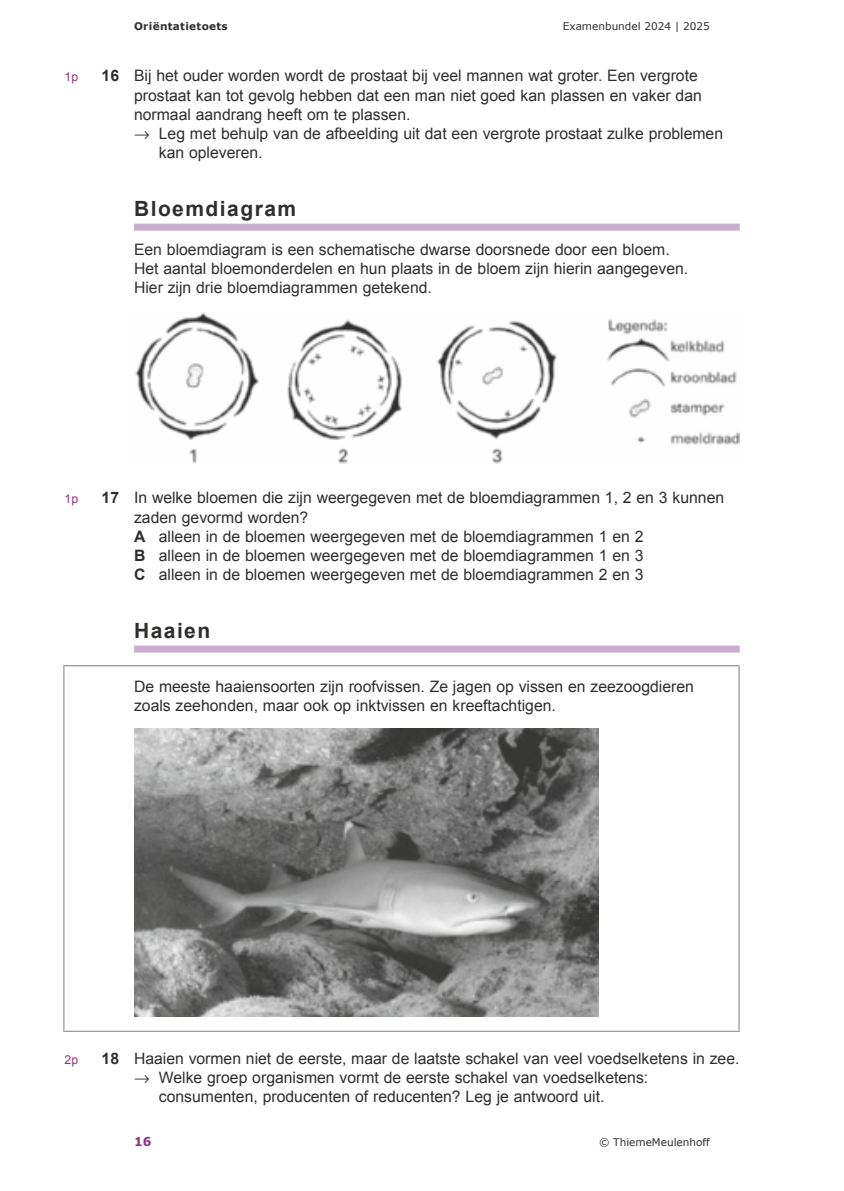
<style>
.page{position:relative;width:844px;height:1191px;background:#fff}
.page>*{position:absolute;margin:0;border:0;box-sizing:border-box;transform-origin:0 0}
.t1{font:700 21px "Arial";letter-spacing:.07em;color:#2e2e2d}
.t2{font:15.75px/19.2px "Arial";color:#2e2e2d}
.t3{font:12.25px "Arial";color:#8d3684}
.t4{font:700 12.25px "Verdana";color:#8d3684}
.t5{font:10.5px "Verdana";color:#2e2e2d}
.t6{font:700 10.5px "Verdana";letter-spacing:.03em;color:#2e2e2d}
.s1{font-weight:700}
</style>
<div class="page">
<div style="left:134px;top:224px;width:605px;height:7px;background:#caaed0"></div>
<div style="left:134px;top:645px;width:605px;height:7px;background:#caaed0"></div>
<img style="left:135px;top:312px;width:604px;height:152px">
<hr style="left:63px;top:665px;width:676px;height:1px;background:#9c9c9d">
<hr style="left:63px;top:666px;width:1px;height:364px;background:#9c9c9d">
<hr style="left:738px;top:666px;width:1px;height:364px;background:#9c9c9d">
<hr style="left:63px;top:1030px;width:676px;height:2px;background:#9c9c9d">
<img style="left:134px;top:728px;width:464px;height:288px">
<p class="t6" style="left:134px;top:19px;width:95px">Oriëntatietoets</p>
<p class="t5" style="left:562px;top:19px;width:149px">Examenbundel 2024 | 2025</p>
<p class="t3" style="left:64px;top:69px;width:15px">1p</p>
<p class="t2" style="left:134px;top:66px;width:569px;text-indent:-32px"><span class="s1">16</span> Bij het ouder worden wordt de prostaat bij veel mannen wat groter. Een vergrote prostaat kan tot gevolg hebben dat een man niet goed kan plassen en vaker dan normaal aandrang heeft om te plassen.</p>
<p class="t2" style="left:159px;top:124px;width:565px;text-indent:-25px">→ Leg met behulp van de afbeelding uit dat een vergrote prostaat zulke problemen kan opleveren.</p>
<h1 class="t1" style="left:134px;top:195px;width:164px">Bloemdiagram</h1>
<p class="t2" style="left:134px;top:240px;width:555px">Een bloemdiagram is een schematische dwarse doorsnede door een bloem.<br>Het aantal bloemonderdelen en hun plaats in de bloem zijn hierin aangegeven.<br>Hier zijn drie bloemdiagrammen getekend.</p>
<p class="t3" style="left:64px;top:491px;width:15px">1p</p>
<p class="t2" style="left:134px;top:488px;width:591px;text-indent:-32px"><span class="s1">17</span> In welke bloemen die zijn weergegeven met de bloemdiagrammen 1, 2 en 3 kunnen zaden gevormd worden?<br><span class="s1">A</span> alleen in de bloemen weergegeven met de bloemdiagrammen 1 en 2<br><span class="s1">B</span> alleen in de bloemen weergegeven met de bloemdiagrammen 1 en 3<br><span class="s1">C</span> alleen in de bloemen weergegeven met de bloemdiagrammen 2 en 3</p>
<h1 class="t1" style="left:134px;top:617px;width:78px">Haaien</h1>
<p class="t2" style="left:134px;top:677px;width:561px">De meeste haaiensoorten zijn roofvissen. Ze jagen op vissen en zeezoogdieren zoals zeehonden, maar ook op inktvissen en kreeftachtigen.</p>
<p class="t3" style="left:64px;top:1051px;width:15px">2p</p>
<p class="t2" style="left:102px;top:1048px;width:639px"><span class="s1">18</span> Haaien vormen niet de eerste, maar de laatste schakel van veel voedselketens in zee.</p>
<p class="t2" style="left:159px;top:1067px;width:491px;text-indent:-25px">→ Welke groep organismen vormt de eerste schakel van voedselketens: consumenten, producenten of reducenten? Leg je antwoord uit.</p>
<p class="t4" style="left:134px;top:1133px;width:19px">16</p>
<p class="t5" style="left:599px;top:1135px;width:112px">© ThiemeMeulenhoff</p>
</div>
